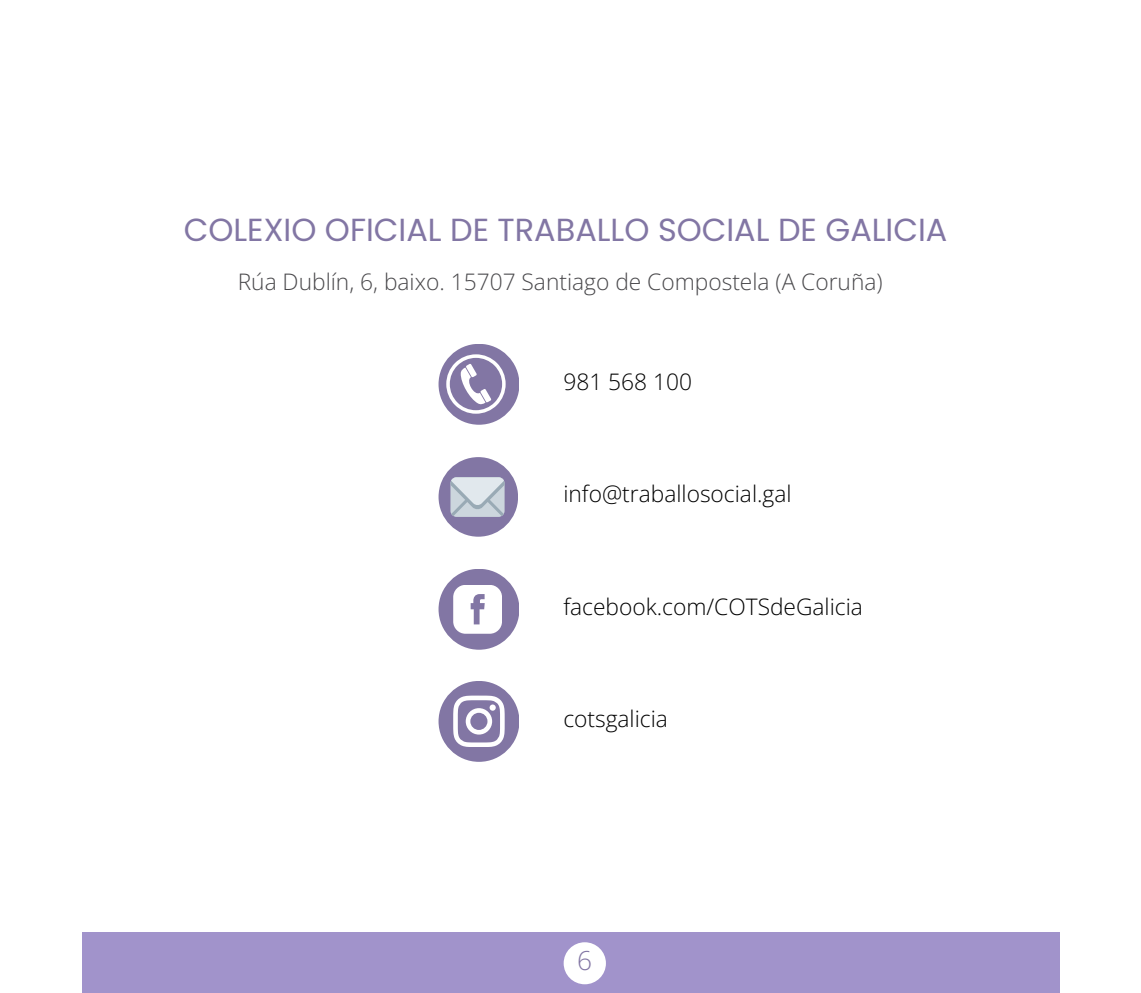
<style>
.page{position:relative;width:1141px;height:993px;background:#fff}
.page>*{position:absolute;margin:0;border:0;box-sizing:border-box;transform-origin:0 0}
.t1{font:31.85px "Poppins";color:#8276a4}
.t2{font:300 26.25px "Open Sans";color:#8276a4}
.t3{font:300 22.75px "Open Sans";color:#000}
.t4{font:300 22.75px "Open Sans";color:#49484b}
</style>
<div class="page">
<svg style="left:438px;top:457px;width:80px;height:79px;fill:#8276a4"></svg>
<div style="left:450px;top:477px;width:54px;height:40px;background:#c6ced8;border-radius:6px"></div>
<svg style="left:450px;top:477px;width:54px;height:39px"></svg>
<svg style="left:438px;top:569px;width:81px;height:80px;fill:#8276a4"></svg>
<svg style="left:453px;top:584px;width:49px;height:49px"></svg>
<svg style="left:438px;top:344px;width:81px;height:80px;fill:#8276a4"></svg>
<svg style="left:446px;top:354px;width:59px;height:59px"></svg>
<svg style="left:438px;top:681px;width:81px;height:80px;fill:#8276a4"></svg>
<svg style="left:453px;top:695px;width:52px;height:52px"></svg>
<div style="left:489px;top:704px;width:7px;height:6px;background:#fff;border-radius:50%"></div>
<div style="left:82px;top:932px;width:978px;height:60px;background:#a193cb"></div>
<svg style="left:563px;top:942px;width:43px;height:42px;fill:#fff"></svg>
<p class="t1" style="left:184px;top:207px;width:765px">COLEXIO OFICIAL DE TRABALLO SOCIAL DE GALICIA</p>
<p class="t4" style="left:238px;top:266px;width:646px">Rúa Dublín, 6, baixo. 15707 Santiago de Compostela (A Coruña)</p>
<p class="t3" style="left:563px;top:365px;width:130px">981 568 100</p>
<p class="t3" style="left:563px;top:478px;width:230px">info@traballosocial.gal</p>
<p class="t3" style="left:563px;top:590px;width:301px">facebook.com/COTSdeGalicia</p>
<p class="t3" style="left:563px;top:702px;width:106px">cotsgalicia</p>
<p class="t2" style="left:577px;top:942px;width:16px">6</p>
</div>
